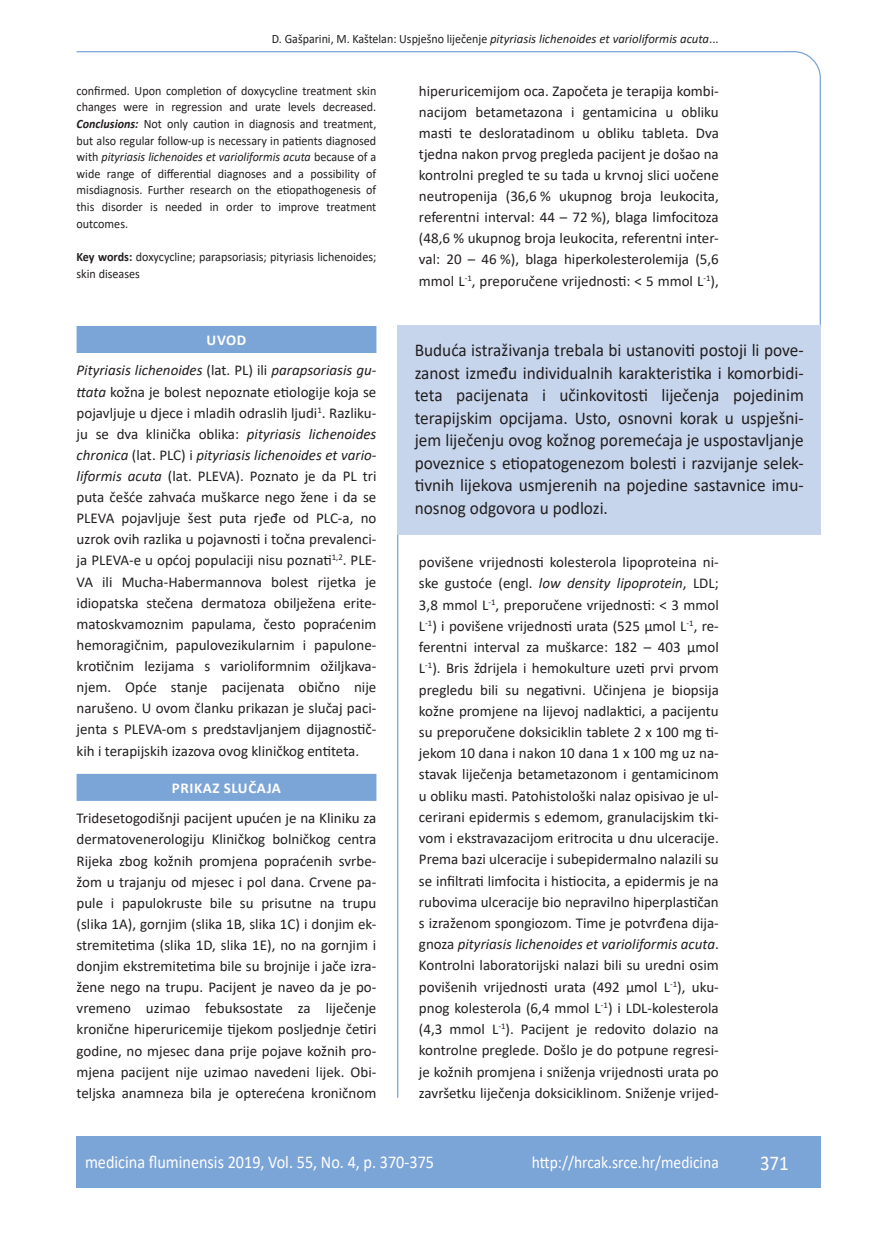
<style>
.page{position:relative;width:872px;height:1234px;background:#fff}
.page>*{position:absolute;margin:0;border:0;box-sizing:border-box;transform-origin:0 0}
.t1{font:21px "Calibri";color:#fff;scale:.9 1}
.anterfile{font:18px/22.5px "Calibri";color:#231f20;text-align:justify;scale:.96 1}
.t2{font:18px "Calibri";color:#fff;scale:.9 1}
.t3{font:17.25px "Calibri";color:#fff;scale:.9 1}
.osnovni_tekst{font:15px/21.1px "Calibri";color:#231f20;text-align:justify}
.naslov_ruler{font:700 15px "Calibri";letter-spacing:.04em;color:#fff}
.summary{font:12.75px/16.6px "Calibri";color:#231f20;text-align:justify;scale:.95 1}
.glava{font:12.75px "Calibri";color:#231f20;scale:.94 1}
.key_words{font:12.75px/16.6px "Calibri";color:#231f20;scale:.95 1}
.s1{font-style:italic}
.s2{font-weight:700;font-style:italic}
.s3{font-weight:700}
</style>
<div class="page">
<svg style="left:76px;top:51px;width:745px;height:275px"></svg>
<hr style="left:397px;top:534px;width:1px;height:563px;background:#7ca5d7">
<div style="left:77px;top:1135px;width:744px;height:51px;background:#7ca5d7"></div>
<div style="left:77px;top:326px;width:299px;height:27px;background:#7ca5d7"></div>
<div style="left:77px;top:773px;width:299px;height:27px;background:#7ca5d7"></div>
<div style="left:398px;top:325px;width:423px;height:209px;background:#c6d5ec"></div>
<p class="glava" style="left:272px;top:29px;width:477px">D. Gašparini, M. Kaštelan: Uspješno liječenje <span class="s1">pityriasis lichenoides et varioliformis acuta</span>...</p>
<p class="summary" style="left:77px;top:82px;width:317px">confirmed. Upon completion of doxycycline treatment skin changes were in regression and urate levels decreased.<br><span class="s2">Conclusions:</span> Not only caution in diagnosis and treatment, but also regular follow-up is necessary in patients diagnosed with <span class="s1">pityriasis lichenoides et varioliformis acuta</span> because of a wide range of differential diagnoses and a possibility of misdiagnosis. Further research on the etiopathogenesis of this disorder is needed in order to improve treatment outcomes.</p>
<p class="key_words" style="left:77px;top:248px;width:317px"><span class="s3">Key words:</span> doxycycline; parapsoriasis; pityriasis lichenoides; skin diseases</p>
<p class="naslov_ruler" style="left:207px;top:329px;width:41px">UVOD</p>
<p class="osnovni_tekst" style="left:77px;top:359px;width:301px"><span class="s1">Pityriasis lichenoides</span> (lat. PL) ili <span class="s1">parapsoriasis gu&shy;ttata</span> kožna je bolest nepoznate etiologije koja se pojavljuje u djece i mladih odraslih ljudi<sup>1</sup>. Razliku&shy;ju se dva klinička oblika: <span class="s1">pityriasis lichenoides chronica</span> (lat. PLC) i <span class="s1">pityriasis lichenoides et vario&shy;liformis acuta</span> (lat. PLEVA). Poznato je da PL tri puta češće zahvaća muškarce nego žene i da se PLEVA pojavljuje šest puta rjeđe od PLC-a, no uzrok ovih razlika u pojavnosti i točna prevalenci&shy;ja PLEVA-e u općoj populaciji nisu poznati<sup>1,2</sup>. PLE-VA ili Mucha-Habermannova bolest rijetka je idiopatska stečena dermatoza obilježena erite&shy;matoskvamoznim papulama, često popraćenim hemoragičnim, papulovezikularnim i papulone&shy;krotičnim lezijama s varioliformnim ožiljkava&shy;njem. Opće stanje pacijenata obično nije narušeno. U ovom članku prikazan je slučaj paci&shy;jenta s PLEVA-om s predstavljanjem dijagnostič&shy;kih i terapijskih izazova ovog kliničkog entiteta.</p>
<p class="naslov_ruler" style="left:172px;top:776px;width:111px">PRIKAZ SLUČAJA</p>
<p class="osnovni_tekst" style="left:77px;top:807px;width:301px">Tridesetogodišnji pacijent upućen je na Kliniku za dermatovenerologiju Kliničkog bolničkog centra Rijeka zbog kožnih promjena popraćenih svrbe&shy;žom u trajanju od mjesec i pol dana. Crvene pa&shy;pule i papulokruste bile su prisutne na trupu (slika 1A), gornjim (slika 1B, slika 1C) i donjim ek&shy;stremitetima (slika 1D, slika 1E), no na gornjim i donjim ekstremitetima bile su brojnije i jače izra&shy;žene nego na trupu. Pacijent je naveo da je po&shy;vremeno uzimao febuksostate za liječenje kronične hiperuricemije tijekom posljednje četiri godine, no mjesec dana prije pojave kožnih pro&shy;mjena pacijent nije uzimao navedeni lijek. Obi&shy;teljska anamneza bila je opterećena kroničnom</p>
<p class="osnovni_tekst" style="left:419px;top:80px;width:301px">hiperuricemijom oca. Započeta je terapija kombi&shy;nacijom betametazona i gentamicina u obliku masti te desloratadinom u obliku tableta. Dva tjedna nakon prvog pregleda pacijent je došao na kontrolni pregled te su tada u krvnoj slici uočene neutropenija (36,6 % ukupnog broja leukocita, referentni interval: 44 – 72 %), blaga limfocitoza (48,6 % ukupnog broja leukocita, referentni inter&shy;val: 20 – 46 %), blaga hiperkolesterolemija (5,6 mmol L<sup>-1</sup>, preporučene vrijednosti: &lt; 5 mmol L<sup>-1</sup>),</p>
<p class="anterfile" style="left:415px;top:338px;width:407px">Buduća istraživanja trebala bi ustanoviti postoji li pove&shy;zanost između individualnih karakteristika i komorbidi&shy;teta pacijenata i učinkovitosti liječenja pojedinim terapijskim opcijama. Usto, osnovni korak u uspješni&shy;jem liječenju ovog kožnog poremećaja je uspostavljanje poveznice s etiopatogenezom bolesti i razvijanje selek&shy;tivnih lijekova usmjerenih na pojedine sastavnice imu&shy;nosnog odgovora u podlozi.</p>
<p class="osnovni_tekst" style="left:419px;top:551px;width:301px">povišene vrijednosti kolesterola lipoproteina ni&shy;ske gustoće (engl. <span class="s1">low density lipoprotein</span>, LDL; 3,8 mmol L<sup>-1</sup>, preporučene vrijednosti: &lt; 3 mmol L<sup>-1</sup>) i povišene vrijednosti urata (525 μmol L<sup>-1</sup>, re&shy;ferentni interval za muškarce: 182 – 403 μmol L<sup>-1</sup>). Bris ždrijela i hemokulture uzeti prvi prvom pregledu bili su negativni. Učinjena je biopsija kožne promjene na lijevoj nadlaktici, a pacijentu su preporučene doksiciklin tablete 2 x 100 mg ti&shy;jekom 10 dana i nakon 10 dana 1 x 100 mg uz na&shy;stavak liječenja betametazonom i gentamicinom u obliku masti. Patohistološki nalaz opisivao je ul&shy;cerirani epidermis s edemom, granulacijskim tki&shy;vom i ekstravazacijom eritrocita u dnu ulceracije.<br>Prema bazi ulceracije i subepidermalno nalazili su se infiltrati limfocita i histiocita, a epidermis je na rubovima ulceracije bio nepravilno hiperplastičan s izraženom spongiozom. Time je potvrđena dija&shy;gnoza <span class="s1">pityriasis lichenoides et varioliformis acuta</span>.<br>Kontrolni laboratorijski nalazi bili su uredni osim povišenih vrijednosti urata (492 μmol L<sup>-1</sup>), uku&shy;pnog kolesterola (6,4 mmol L<sup>-1</sup>) i LDL-kolesterola (4,3 mmol L<sup>-1</sup>). Pacijent je redovito dolazio na kontrolne preglede. Došlo je do potpune regresi&shy;je kožnih promjena i sniženja vrijednosti urata po završetku liječenja doksiciklinom. Sniženje vrijed-</p>
<p class="t2" style="left:85px;top:1149px;width:389px">medicina fluminensis 2019, Vol. 55, No. 4, p. 370-375</p>
<p class="t3" style="left:532px;top:1150px;width:209px">http://hrcak.srce.hr/medicina</p>
<p class="t1" style="left:760px;top:1147px;width:33px">371</p>
</div>
